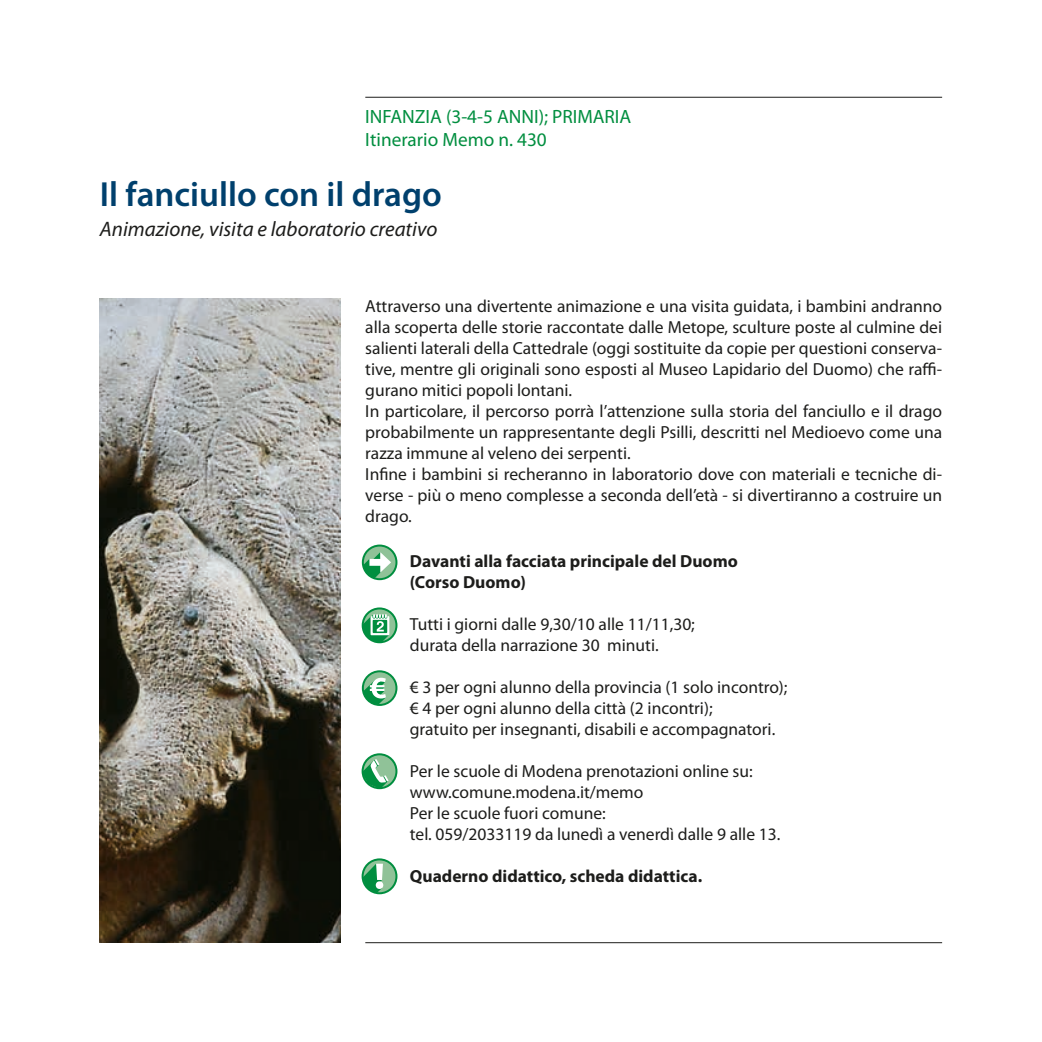
<style>
.page{position:relative;width:1042px;height:1042px;background:#fff}
.page>*{position:absolute;margin:0;border:0;box-sizing:border-box;transform-origin:0 0}
.t1{font:600 35px "Myriad Pro";color:#00406d}
.t2{font:italic 21px "Myriad Pro";color:#1d1d1b}
.t3{font:19.25px/23.1px "Myriad Pro";color:#008e3f}
.t4{font:17.5px/21px "Myriad Pro";color:#1d1d1b}
.t5{font:700 17.5px/21px "Myriad Pro";color:#1d1d1b}
</style>
<div class="page">
<hr style="left:365px;top:97px;width:577px;height:1px;background:#1d1d1b">
<svg style="left:362px;top:753px;width:35px;height:36px"></svg>
<div style="left:364px;top:755px;width:31px;height:32px;background:#90c298;border-radius:50%"></div>
<svg style="left:363px;top:759px;width:25px;height:30px"></svg>
<svg style="left:362px;top:607px;width:35px;height:36px"></svg>
<svg style="left:364px;top:609px;width:31px;height:32px"></svg>
<svg style="left:362px;top:614px;width:27px;height:29px"></svg>
<svg style="left:362px;top:544px;width:35px;height:36px"></svg>
<div style="left:364px;top:546px;width:31px;height:32px;background:#90c298;border-radius:50%"></div>
<svg style="left:363px;top:552px;width:28px;height:27px"></svg>
<svg style="left:362px;top:670px;width:35px;height:36px"></svg>
<div style="left:364px;top:672px;width:31px;height:32px;background:#90c298;border-radius:50%"></div>
<svg style="left:363px;top:678px;width:23px;height:27px"></svg>
<hr style="left:365px;top:942px;width:577px;height:1px;background:#1d1d1b">
<img style="left:100px;top:299px;width:240px;height:644px">
<svg style="left:362px;top:858px;width:35px;height:36px"></svg>
<div style="left:364px;top:860px;width:31px;height:32px;background:#90c298;border-radius:50%"></div>
<svg style="left:362px;top:864px;width:21px;height:29px"></svg>
<p class="t3" style="left:365px;top:105px;width:267px">INFANZIA (3-4-5 ANNI); PRIMARIA<br>Itinerario Memo n. 430</p>
<h1 class="t1" style="left:100px;top:172px;width:343px">Il fanciullo con il drago</h1>
<p class="t2" style="left:100px;top:216px;width:339px">Animazione, visita e laboratorio creativo</p>
<p class="t4" style="left:365px;top:295px;width:578px">Attraverso una divertente animazione e una visita guidata, i bambini andranno alla scoperta delle storie raccontate dalle Metope, sculture poste al culmine dei salienti laterali della Cattedrale (oggi sostituite da copie per questioni conserva&shy;tive, mentre gli originali sono esposti al Museo Lapidario del Duomo) che raffi&shy;gurano mitici popoli lontani.<br>In particolare, il percorso porrà l’attenzione sulla storia del fanciullo e il drago probabilmente un rappresentante degli Psilli, descritti nel Medioevo come una razza immune al veleno dei serpenti.<br>Infine i bambini si recheranno in laboratorio dove con materiali e tecniche di&shy;verse - più o meno complesse a seconda dell’età - si divertiranno a costruire un drago.</p>
<p class="t5" style="left:410px;top:550px;width:329px">Davanti alla facciata principale del Duomo (Corso Duomo)</p>
<p class="t4" style="left:410px;top:613px;width:286px">Tutti i giorni dalle 9,30/10 alle 11/11,30; durata della narrazione 30 minuti.</p>
<p class="t4" style="left:410px;top:676px;width:379px">€ 3 per ogni alunno della provincia (1 solo incontro); € 4 per ogni alunno della città (2 incontri);<br>gratuito per insegnanti, disabili e accompagnatori.</p>
<p class="t4" style="left:410px;top:760px;width:372px">Per le scuole di Modena prenotazioni online su: www.comune.modena.it/memo<br>Per le scuole fuori comune:<br>tel. 059/2033119 da lunedì a venerdì dalle 9 alle 13.</p>
<p class="t5" style="left:410px;top:865px;width:294px">Quaderno didattico, scheda didattica.</p>
</div>
